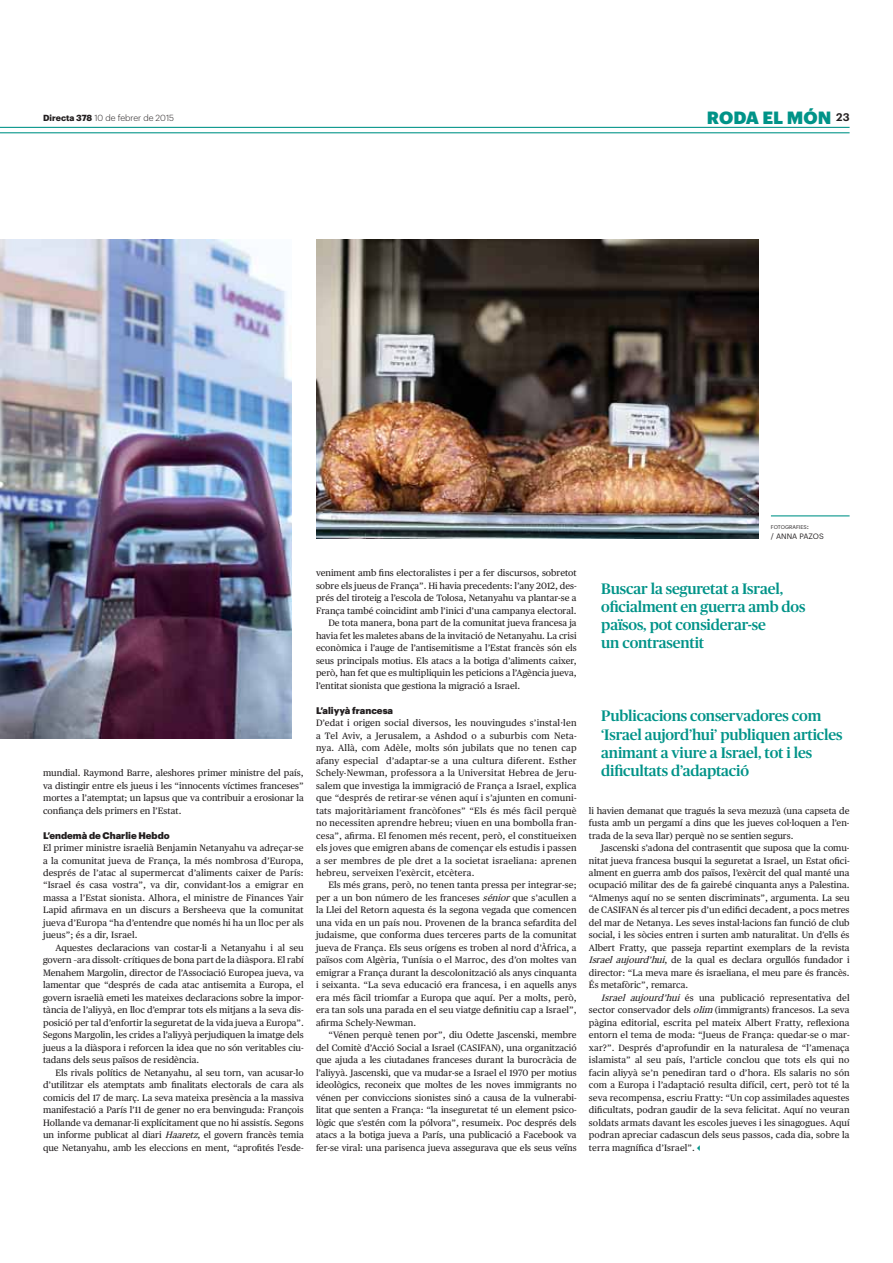
<style>
.page{position:relative;width:893px;height:1263px;background:#fff}
.page>*{position:absolute;margin:0;border:0;box-sizing:border-box;transform-origin:0 0}
.t1{font:900 17.4px "Graphik";letter-spacing:.005em;color:#009388}
.t2{font:500 15.15px/18.3px "Publico";letter-spacing:-.01em;color:#009388}
.t3{font:900 9.45px "Graphik";color:#231f20}
.t4{font:9.3px/12.5px "Publico Text";color:#231f20;text-align:justify}
.t5{font:300 8.7px "Graphik";color:#231f20}
.t6{font:7.65px "Graphik";letter-spacing:.005em;color:#231f20}
.t7{font:5.25px "Graphik";color:#231f20}
.s1{font-weight:700}
.s2{font-style:italic}
.s3{font-size:7.65px}
</style>
<div class="page">
<hr style="left:0;top:127px;width:849px;height:1px;background:#009388">
<hr style="left:0;top:132px;width:849px;height:1px;background:#009388">
<img style="left:0;top:239px;width:291px;height:500px">
<img style="left:316px;top:239px;width:442px;height:300px">
<hr style="left:771px;top:515px;width:78px;height:1px;background:#009388">
<p class="t5" style="left:43px;top:114px;width:132px"><span class="s1">Directa 378</span> 10 de febrer de 2015</p>
<h1 class="t1" style="left:707px;top:111px;width:144px">RODA EL MÓN <sup>23</sup></h1>
<p class="t4" style="left:43px;top:767px;width:262px">mundial. Raymond Barre, aleshores primer ministre del país, va distingir entre els jueus i les “innocents víctimes franceses” mortes a l’atemptat; un lapsus que va contribuir a erosionar la confiança dels primers en l’Estat.</p>
<p class="t3" style="left:43px;top:831px;width:128px">L’endemà de Charlie Hebdo</p>
<p class="t4" style="left:43px;top:842px;width:262px">El primer ministre israelià Benjamin Netanyahu va adreçar-se a la comunitat jueva de França, la més nombrosa d’Europa, després de l’atac al supermercat d’aliments caixer de París: “Israel és casa vostra”, va dir, convidant-los a emigrar en massa a l’Estat sionista. Alhora, el ministre de Finances Yair Lapid afirmava en un discurs a Bersheeva que la comunitat jueva d’Europa “ha d’entendre que només hi ha un lloc per als jueus”; és a dir, Israel.</p>
<p class="t4" style="left:43px;top:942px;width:262px;text-indent:12px">Aquestes declaracions van costar-li a Netanyahu i al seu govern –ara dissolt- crítiques de bona part de la diàspora. El rabí Menahem Margolin, director de l’Associació Europea jueva, va lamentar que “després de cada atac antisemita a Europa, el govern israelià emeti les mateixes declaracions sobre la impor&shy;tància de l’aliyyà, en lloc d’emprar tots els mitjans a la seva dis&shy;posició per tal d’enfortir la seguretat de la vida jueva a Europa”.<br>Segons Margolin, les crides a l’aliyyà perjudiquen la imatge dels jueus a la diàspora i reforcen la idea que no són veritables ciu&shy;tadans dels seus països de residència.</p>
<p class="t4" style="left:43px;top:1067px;width:262px;text-indent:12px">Els rivals polítics de Netanyahu, al seu torn, van acusar-lo d’utilitzar els atemptats amb finalitats electorals de cara als comicis del 17 de març. La seva mateixa presència a la massiva manifestació a París l’11 de gener no era benvinguda: François Hollande va demanar-li explícitament que no hi assistís. Segons un informe publicat al diari <span class="s2">Haaretz</span>, el govern francès temia que Netanyahu, amb les eleccions en ment, “aprofités l’esde-</p>
<p class="t4" style="left:316px;top:568px;width:262px">veniment amb fins electoralistes i per a fer discursos, sobretot</p>
<p class="t4" style="left:316px;top:580px;width:262px">sobre els jueus de França”. Hi havia precedents: l’any 2012, des-</p>
<p class="t4" style="left:316px;top:593px;width:262px">prés del tiroteig a l’escola de Tolosa, Netanyahu va plantar-se a</p>
<p class="t4" style="left:316px;top:605px;width:262px">França també coincidint amb l’inici d’una campanya electoral.</p>
<p class="t4" style="left:328px;top:618px;width:250px">De tota manera, bona part de la comunitat jueva francesa ja</p>
<p class="t4" style="left:316px;top:630px;width:262px">havia fet les maletes abans de la invitació de Netanyahu. La crisi</p>
<p class="t4" style="left:316px;top:643px;width:262px">econòmica i l’auge de l’antisemitisme a l’Estat francès són els</p>
<p class="t4" style="left:316px;top:655px;width:262px">seus principals motius. Els atacs a la botiga d’aliments caixer,</p>
<p class="t4" style="left:316px;top:667px;width:262px">però, han fet que es multipliquin les peticions a l’Agència jueva,</p>
<p class="t4" style="left:316px;top:680px;width:206px">l’entitat sionista que gestiona la migració a Israel.</p>
<p class="t3" style="left:316px;top:706px;width:79px">L’aliyyà francesa</p>
<p class="t4" style="left:316px;top:717px;width:262px">D’edat i origen social diversos, les nouvingudes s’instal·len a Tel Aviv, a Jerusalem, a Ashdod o a suburbis com Neta&shy;nya. Allà, com Adèle, molts són jubilats que no tenen cap afany especial d’adaptar-se a una cultura diferent. Esther Schely-Newman, professora a la Universitat Hebrea de Jeru&shy;salem que investiga la immigració de França a Israel, explica que “després de retirar-se vénen aquí i s’ajunten en comuni&shy;tats majoritàriament francòfones” “Els és més fàcil perquè no necessiten aprendre hebreu; viuen en una bombolla fran&shy;cesa”, afirma. El fenomen més recent, però, el constitueixen els joves que emigren abans de començar els estudis i passen a ser membres de ple dret a la societat israeliana: aprenen hebreu, serveixen l’exèrcit, etcètera.</p>
<p class="t4" style="left:316px;top:880px;width:262px;text-indent:12px">Els més grans, però, no tenen tanta pressa per integrar-se; per a un bon número de les franceses <span class="s2">sénior</span> que s’acullen a la Llei del Retorn aquesta és la segona vegada que comencen una vida en un país nou. Provenen de la branca sefardita del judaisme, que conforma dues terceres parts de la comunitat jueva de França. Els seus orígens es troben al nord d’Àfrica, a països com Algèria, Tunísia o el Marroc, des d’on moltes van emigrar a França durant la descolonització als anys cinquanta i seixanta. “La seva educació era francesa, i en aquells anys era més fàcil triomfar a Europa que aquí. Per a molts, però, era tan sols una parada en el seu viatge definitiu cap a Israel”, afirma Schely-Newman.</p>
<p class="t4" style="left:316px;top:1030px;width:262px;text-indent:12px">“Vénen perquè tenen por”, diu Odette Jascenski, membre del Comitè d’Acció Social a Israel (CASIFAN), una organització que ajuda a les ciutadanes franceses durant la burocràcia de l’aliyyà. Jascenski, que va mudar-se a Israel el 1970 per motius ideològics, reconeix que moltes de les noves immigrants no vénen per conviccions sionistes sinó a causa de la vulnerabi&shy;litat que senten a França: “la inseguretat té un element psico&shy;lògic que s’estén com la pólvora”, resumeix. Poc després dels atacs a la botiga jueva a París, una publicació a Facebook va fer-se viral: una parisenca jueva assegurava que els seus veïns</p>
<p class="t7" style="left:771px;top:526px;width:40px">FOTOGRAFIES<span class="s3">:</span></p>
<p class="t6" style="left:771px;top:533px;width:54px">/ ANNA PAZOS</p>
<h2 class="t2" style="left:601px;top:580px;width:206px">Buscar la seguretat a Israel, oficialment en guerra amb dos països, pot considerar-se<br>un contrasentit</h2>
<h2 class="t2" style="left:601px;top:708px;width:243px">Publicacions conservadores com ‘Israel aujord’hui’ publiquen articles animant a viure a Israel, tot i les dificultats d’adaptació</h2>
<p class="t4" style="left:589px;top:805px;width:262px">li havien demanat que tragués la seva mezuzà (una capseta de fusta amb un pergamí a dins que les jueves col·loquen a l’en&shy;trada de la seva llar) perquè no se sentien segurs.</p>
<p class="t4" style="left:589px;top:842px;width:262px;text-indent:12px">Jascenski s’adona del contrasentit que suposa que la comu&shy;nitat jueva francesa busqui la seguretat a Israel, un Estat ofici&shy;alment en guerra amb dos països, l’exèrcit del qual manté una ocupació militar des de fa gairebé cinquanta anys a Palestina. “Almenys aquí no se senten discriminats”, argumenta. La seu de CASIFAN és al tercer pis d’un edifici decadent, a pocs metres del mar de Netanya. Les seves instal·lacions fan funció de club social, i les sòcies entren i surten amb naturalitat. Un d’ells és Albert Fratty, que passeja repartint exemplars de la revista <span class="s2">Israel aujourd’hui</span>, de la qual es declara orgullós fundador i director: “La meva mare és israeliana, el meu pare és francès.<br>És metafòric”, remarca.</p>
<p class="t4" style="left:589px;top:992px;width:262px;text-indent:12px"><span class="s2">Israel aujourd’hui</span> és una publicació representativa del sector conservador dels <span class="s2">olim</span> (immigrants) francesos. La seva pàgina editorial, escrita pel mateix Albert Fratty, reflexiona entorn el tema de moda: “Jueus de França: quedar-se o mar&shy;xar?”. Després d’aprofundir en la naturalesa de “l’amenaça islamista” al seu país, l’article conclou que tots els qui no facin aliyyà se’n penediran tard o d’hora. Els salaris no són com a Europa i l’adaptació resulta difícil, cert, però tot té la seva recompensa, escriu Fratty: “Un cop assimilades aquestes dificultats, podran gaudir de la seva felicitat. Aquí no veuran soldats armats davant les escoles jueves i les sinagogues. Aquí podran apreciar cadascun dels seus passos, cada dia, sobre la terra magnífica d’Israel”.</p>
</div>
